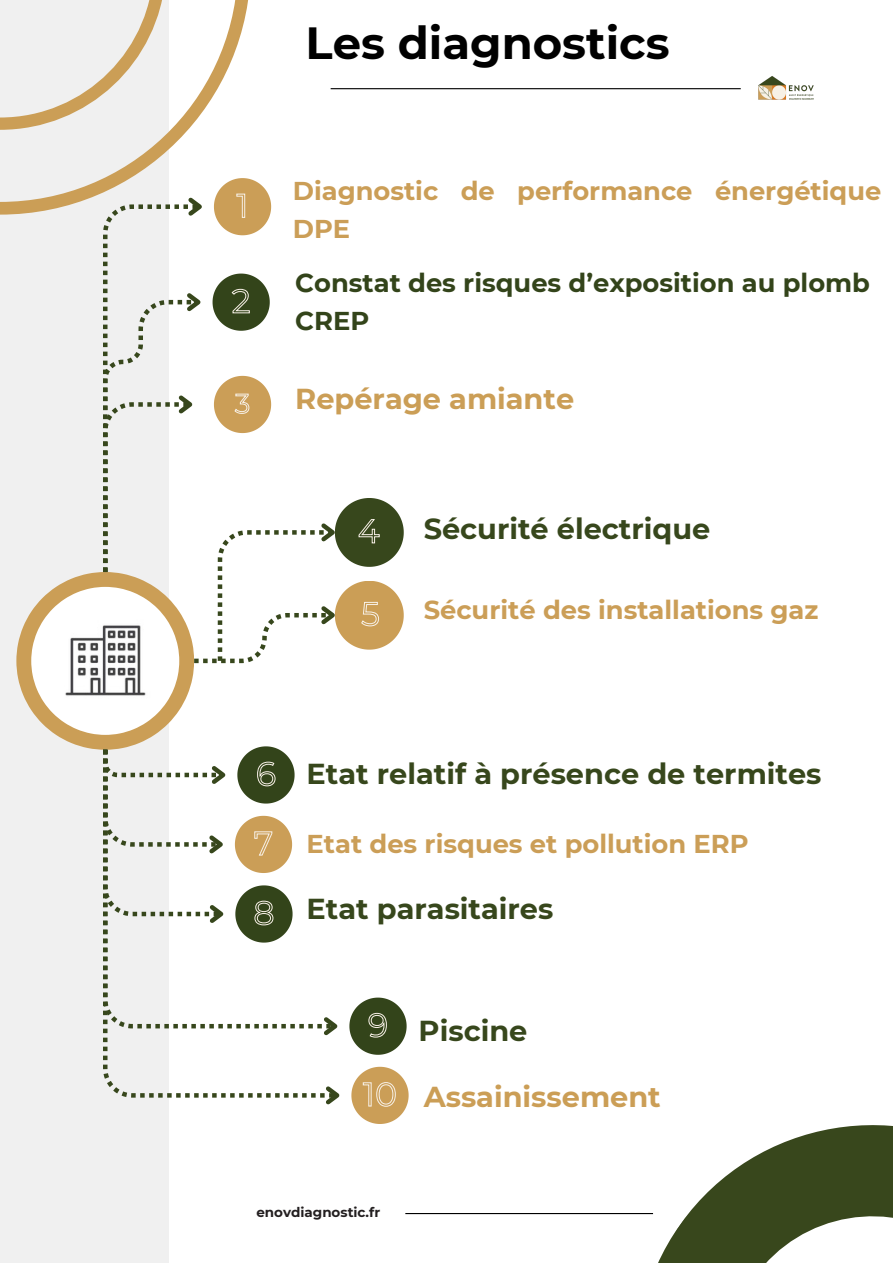
<style>
.page{position:relative;width:893px;height:1264px;background:#fff}
.page>*{position:absolute;margin:0;border:0;box-sizing:border-box;transform-origin:0 0}
.t1{font:700 45px "Montserrat";color:#000}
.t2{font:700 28.8px "Montserrat";color:#37471c}
.t3{font:700 28.8px "Montserrat";color:#cb9e56}
.t4{font:700 25.8px/38.2px "Montserrat";color:#cb9e57}
.t5{font:700 25.8px/38.2px "Montserrat";color:#33441a}
.t6{font:700 13.5px "Montserrat";color:#231f20}
</style>
<div class="page">
<div style="left:0;top:0;width:169px;height:1262px;background:#f0f0f0"></div>
<svg style="left:0;top:0;width:248px;height:215px"></svg>
<hr style="left:330px;top:88px;width:410px;height:1px;background:#000">
<hr style="left:405px;top:1212px;width:248px;height:2px;background:#000">
<svg style="left:543px;top:1125px;width:349px;height:137px"></svg>
<img style="left:758px;top:76px;width:56px;height:24px">
<svg style="left:349px;top:997px;width:57px;height:57px"></svg>
<svg style="left:351px;top:1066px;width:57px;height:57px"></svg>
<svg style="left:333px;top:1022px;width:5px;height:9px"></svg>
<svg style="left:103px;top:942px;width:230px;height:155px"></svg>
<svg style="left:322px;top:1082px;width:18px;height:23px"></svg>
<svg style="left:16px;top:178px;width:387px;height:764px"></svg>
<p class="t1" style="left:305px;top:15px;width:365px">Les diagnostics</p>
<p class="t4" style="left:293px;top:171px;width:590px">Diagnostic de performance énergétique<br>DPE</p>
<p class="t5" style="left:295px;top:264px;width:576px">Constat des risques d’exposition au plomb<br>CREP</p>
<p class="t3" style="left:295px;top:381px;width:280px">Repérage amiante</p>
<p class="t2" style="left:423px;top:510px;width:288px">Sécurité électrique</p>
<p class="t4" style="left:423px;top:590px;width:396px">Sécurité des installations gaz</p>
<p class="t2" style="left:306px;top:756px;width:516px">Etat relatif à présence de termites</p>
<p class="t4" style="left:306px;top:825px;width:443px">Etat des risques et pollution ERP</p>
<p class="t2" style="left:306px;top:891px;width:248px">Etat parasitaires</p>
<p class="t2" style="left:418px;top:1013px;width:110px">Piscine</p>
<p class="t6" style="left:256px;top:1203px;width:125px">enovdiagnostic.fr</p>
<p class="t3" style="left:423px;top:1079px;width:238px">Assainissement</p>
</div>
